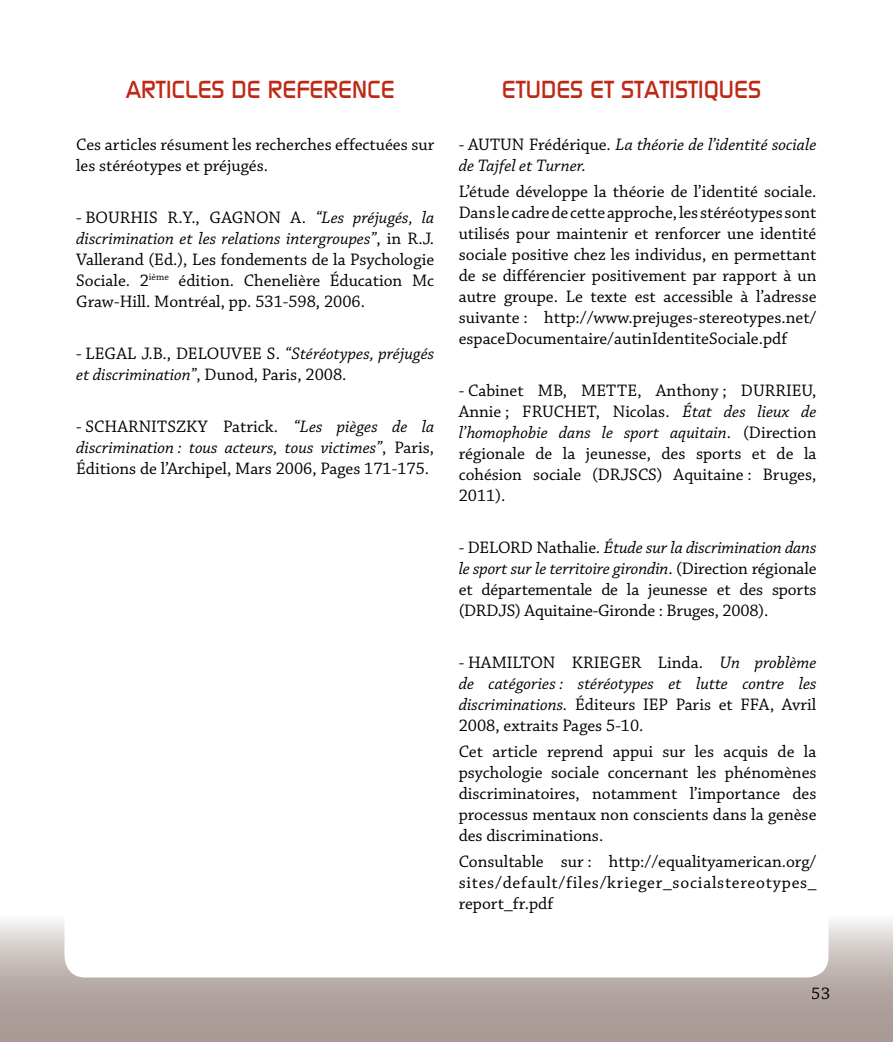
<style>
.page{position:relative;width:893px;height:1042px;background:#fff}
.page>*{position:absolute;margin:0;border:0;box-sizing:border-box;transform-origin:0 0}
.t1{font:24.5px "Modaerne";color:#be2915}
.t2{font:17.5px/21px "Chaparral Pro";color:#000;text-align:justify}
.t3{font:italic 17.5px/21px "Chaparral Pro";color:#000}
.s1{font-style:italic}
.s2{font-style:normal}
</style>
<div class="page">
<svg style="left:0;top:920px;width:893px;height:122px;background:#b3a6a2"></svg>
<div style="left:64px;top:64px;width:764px;height:913px;background:#fff;border-radius:21px"></div>
<h1 class="t1" style="left:126px;top:76px;width:270px">ARTICLES DE REFERENCE</h1>
<p class="t2" style="left:76px;top:135px;width:360px">Ces articles résument les recherches effectuées sur les stéréotypes et préjugés.</p>
<p class="t2" style="left:76px;top:208px;width:360px">- BOURHIS R.Y., GAGNON A. <span class="s1">“Les préjugés, la discrimination et les relations intergroupes”</span>, in R.J.<br>Vallerand (Ed.), Les fondements de la Psychologie Sociale. 2<sup>ième</sup> édition. Chenelière Éducation Mc Graw-Hill. Montréal, pp. 531-598, 2006.</p>
<p class="t2" style="left:76px;top:344px;width:360px">- LEGAL J.B., DELOUVEE S. <span class="s1">“Stéréotypes, préjugés et discrimination”</span>, Dunod, Paris, 2008.</p>
<p class="t2" style="left:76px;top:417px;width:360px">- SCHARNITSZKY Patrick. <span class="s1">“Les pièges de la discrimination : tous acteurs, tous victimes”</span>, Paris, Éditions de l’Archipel, Mars 2006, Pages 171-175.</p>
<h1 class="t1" style="left:502px;top:76px;width:261px">ETUDES ET STATISTIQUES</h1>
<p class="t3" style="left:459px;top:135px;width:359px"><span class="s2">- AUTUN Frédérique.</span> La théorie de l’identité sociale de Tajfel et Turner.</p>
<p class="t2" style="left:459px;top:182px;width:359px">L’étude développe la théorie de l’identité sociale.<br>Dans le cadre de cette approche, les stéréotypes sont utilisés pour maintenir et renforcer une identité sociale positive chez les individus, en permettant de se différencier positivement par rapport à un autre groupe. Le texte est accessible à l’adresse suivante : http://www.prejuges-stereotypes.net/ espaceDocumentaire/autinIdentiteSociale.pdf</p>
<p class="t2" style="left:459px;top:381px;width:359px">- Cabinet MB, METTE, Anthony ; DURRIEU, Annie ; FRUCHET, Nicolas. <span class="s1">État des lieux de l’homophobie dans le sport aquitain</span>. (Direction régionale de la jeunesse, des sports et de la cohésion sociale (DRJSCS) Aquitaine : Bruges, 2011).</p>
<p class="t2" style="left:459px;top:538px;width:359px">- DELORD Nathalie. <span class="s1">Étude sur la discrimination dans le sport sur le territoire girondin</span>. (Direction régionale et départementale de la jeunesse et des sports (DRDJS) Aquitaine-Gironde : Bruges, 2008).</p>
<p class="t2" style="left:459px;top:652px;width:359px">- HAMILTON KRIEGER Linda. <span class="s1">Un problème de catégories : stéréotypes et lutte contre les discriminations.</span> Éditeurs IEP Paris et FFA, Avril 2008, extraits Pages 5-10.</p>
<p class="t2" style="left:459px;top:741px;width:359px">Cet article reprend appui sur les acquis de la psychologie sociale concernant les phénomènes discriminatoires, notamment l’importance des processus mentaux non conscients dans la genèse des discriminations.</p>
<p class="t2" style="left:459px;top:851px;width:359px">Consultable sur : http://equalityamerican.org/ sites/default/files/krieger_socialstereotypes_ report_fr.pdf</p>
<p class="t2" style="left:812px;top:984px;width:20px">53</p>
</div>
